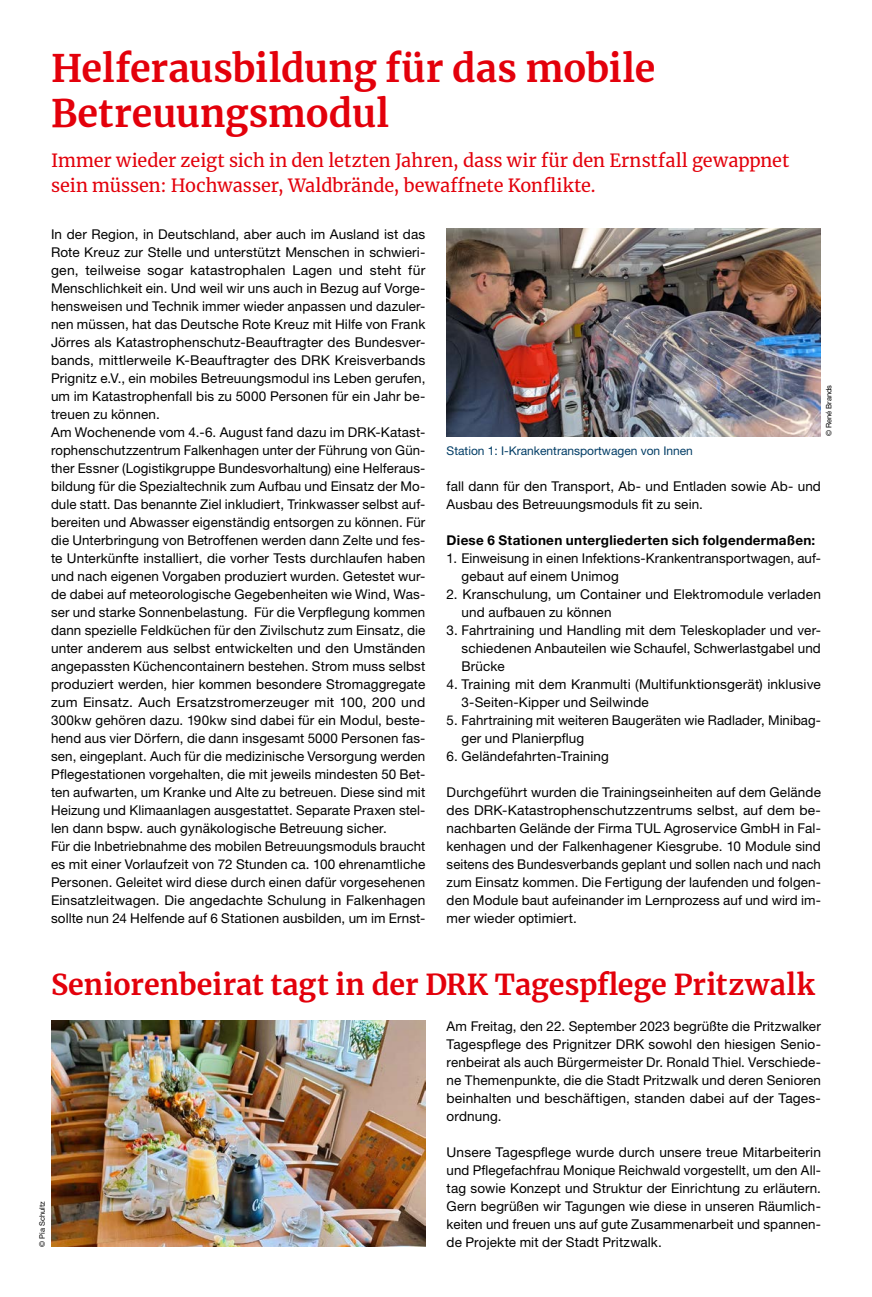
<style>
.page{position:relative;width:872px;height:1297px;background:#fff}
.page>*{position:absolute;margin:0;border:0;box-sizing:border-box;transform-origin:0 0}
.MGB_Headline_23{font:700 37.5px/45px "Merriweather";color:#e3000b}
.MGB_Headline_23-2{font:700 28.5px "Merriweather";color:#e3000b}
.MGB_Subline{font:18px/25.5px "Merriweather";letter-spacing:-.005em;color:#e3000b}
.MGB_Copy{font:13.5px/18px "Helvetica Neue LT Pro";letter-spacing:.01em;color:#000;text-align:justify}
.MGB_Copy_bold{font:700 13.5px "Helvetica Neue LT Pro";letter-spacing:.02em;color:#000}
.MGB_BU{font:12px "Helvetica Neue LT Pro";color:#003c65}
.MGB_Fotocredits{font:7.5px "Helvetica Neue LT Pro";color:#000}
</style>
<div class="page">
<img style="left:51px;top:1020px;width:374px;height:226px">
<img style="left:446px;top:229px;width:375px;height:208px">
<p class="MGB_Headline_23" style="left:51px;top:45px;width:606px">Helferausbildung für das mobile<br>Betreuungsmodul</p>
<p class="MGB_Subline" style="left:51px;top:147px;width:740px">Immer wieder zeigt sich in den letzten Jahren, dass wir für den Ernstfall gewappnet sein müssen: Hochwasser, Waldbrände, bewaffnete Konflikte.</p>
<p class="MGB_Copy" style="left:51px;top:224px;width:376px">In der Region, in Deutschland, aber auch im Ausland ist das Rote Kreuz zur Stelle und unterstützt Menschen in schwieri&shy;gen, teilweise sogar katastrophalen Lagen und steht für Menschlichkeit ein. Und weil wir uns auch in Bezug auf Vorge&shy;hensweisen und Technik immer wieder anpassen und dazuler&shy;nen müssen, hat das Deutsche Rote Kreuz mit Hilfe von Frank Jörres als Katastrophenschutz-Beauftragter des Bundesver&shy;bands, mittlerweile K-Beauftragter des DRK Kreisverbands Prignitz e.V., ein mobiles Betreuungsmodul ins Leben gerufen, um im Katastrophenfall bis zu 5000 Personen für ein Jahr be&shy;treuen zu können.</p>
<p class="MGB_Copy" style="left:51px;top:422px;width:376px">Am Wochenende vom 4.-6. August fand dazu im DRK-Katast&shy;rophenschutzzentrum Falkenhagen unter der Führung von Gün&shy;ther Essner (Logistikgruppe Bundesvorhaltung) eine Helferaus&shy;bildung für die Spezialtechnik zum Aufbau und Einsatz der Mo&shy;dule statt. Das benannte Ziel inkludiert, Trinkwasser selbst auf&shy;bereiten und Abwasser eigenständig entsorgen zu können. Für die Unterbringung von Betroffenen werden dann Zelte und fes&shy;te Unterkünfte installiert, die vorher Tests durchlaufen haben und nach eigenen Vorgaben produziert wurden. Getestet wur&shy;de dabei auf meteorologische Gegebenheiten wie Wind, Was&shy;ser und starke Sonnenbelastung. Für die Verpflegung kommen dann spezielle Feldküchen für den Zivilschutz zum Einsatz, die unter anderem aus selbst entwickelten und den Umständen angepassten Küchencontainern bestehen. Strom muss selbst produziert werden, hier kommen besondere Stromaggregate zum Einsatz. Auch Ersatzstromerzeuger mit 100, 200 und 300kw gehören dazu. 190kw sind dabei für ein Modul, beste&shy;hend aus vier Dörfern, die dann insgesamt 5000 Personen fas&shy;sen, eingeplant. Auch für die medizinische Versorgung werden Pflegestationen vorgehalten, die mit jeweils mindesten 50 Bet&shy;ten aufwarten, um Kranke und Alte zu betreuen. Diese sind mit Heizung und Klimaanlagen ausgestattet. Separate Praxen stel&shy;len dann bspw. auch gynäkologische Betreuung sicher.</p>
<p class="MGB_Copy" style="left:51px;top:836px;width:376px">Für die Inbetriebnahme des mobilen Betreuungsmoduls braucht es mit einer Vorlaufzeit von 72 Stunden ca. 100 ehrenamtliche Personen. Geleitet wird diese durch einen dafür vorgesehenen Einsatzleitwagen. Die angedachte Schulung in Falkenhagen sollte nun 24 Helfende auf 6 Stationen ausbilden, um im Ernst-</p>
<p class="MGB_Fotocredits" style="left:824px;top:436px;width:53px;rotate:-90deg">© René Brands</p>
<p class="MGB_BU" style="left:446px;top:443px;width:248px">Station 1: I-Krankentransportwagen von Innen</p>
<p class="MGB_Copy" style="left:446px;top:476px;width:376px">fall dann für den Transport, Ab- und Entladen sowie Ab- und<br>Ausbau des Betreuungsmoduls fit zu sein.</p>
<p class="MGB_Copy_bold" style="left:446px;top:531px;width:370px">Diese 6 Stationen untergliederten sich folgendermaßen:</p>
<p class="MGB_Copy" style="left:461px;top:548px;width:361px;text-indent:-15px">1. Einweisung in einen Infektions-Krankentransportwagen, auf&shy;gebaut auf einem Unimog</p>
<p class="MGB_Copy" style="left:461px;top:584px;width:361px;text-indent:-15px">2. Kranschulung, um Container und Elektromodule verladen und aufbauen zu können</p>
<p class="MGB_Copy" style="left:461px;top:620px;width:361px;text-indent:-15px">3. Fahrtraining und Handling mit dem Teleskoplader und ver&shy;schiedenen Anbauteilen wie Schaufel, Schwerlastgabel und Brücke</p>
<p class="MGB_Copy" style="left:461px;top:674px;width:361px;text-indent:-15px">4. Training mit dem Kranmulti (Multifunktionsgerät) inklusive<br>3-Seiten-Kipper und Seilwinde</p>
<p class="MGB_Copy" style="left:461px;top:710px;width:361px;text-indent:-15px">5. Fahrtraining mit weiteren Baugeräten wie Radlader, Minibag&shy;ger und Planierpflug</p>
<p class="MGB_Copy" style="left:446px;top:746px;width:164px">6. Geländefahrten-Training</p>
<p class="MGB_Copy" style="left:446px;top:782px;width:376px">Durchgeführt wurden die Trainingseinheiten auf dem Gelände des DRK-Katastrophenschutzzentrums selbst, auf dem be&shy;nachbarten Gelände der Firma TUL Agroservice GmbH in Fal&shy;kenhagen und der Falkenhagener Kiesgrube. 10 Module sind seitens des Bundesverbands geplant und sollen nach und nach zum Einsatz kommen. Die Fertigung der laufenden und folgen&shy;den Module baut aufeinander im Lernprozess auf und wird im&shy;mer wieder optimiert.</p>
<p class="MGB_Headline_23-2" style="left:51px;top:964px;width:765px">Seniorenbeirat tagt in der DRK Tagespflege Pritzwalk</p>
<p class="MGB_Fotocredits" style="left:38px;top:1247px;width:47px;rotate:-90deg">© Pia Schultz</p>
<p class="MGB_Copy" style="left:446px;top:1016px;width:376px">Am Freitag, den 22. September 2023 begrüßte die Pritzwalker Tagespflege des Prignitzer DRK sowohl den hiesigen Senio&shy;renbeirat als auch Bürgermeister Dr. Ronald Thiel. Verschiede&shy;ne Themenpunkte, die die Stadt Pritzwalk und deren Senioren beinhalten und beschäftigen, standen dabei auf der Tages&shy;ordnung.</p>
<p class="MGB_Copy" style="left:446px;top:1142px;width:376px">Unsere Tagespflege wurde durch unsere treue Mitarbeiterin und Pflegefachfrau Monique Reichwald vorgestellt, um den All&shy;tag sowie Konzept und Struktur der Einrichtung zu erläutern.<br>Gern begrüßen wir Tagungen wie diese in unseren Räumlich&shy;keiten und freuen uns auf gute Zusammenarbeit und spannen&shy;de Projekte mit der Stadt Pritzwalk.</p>
</div>
